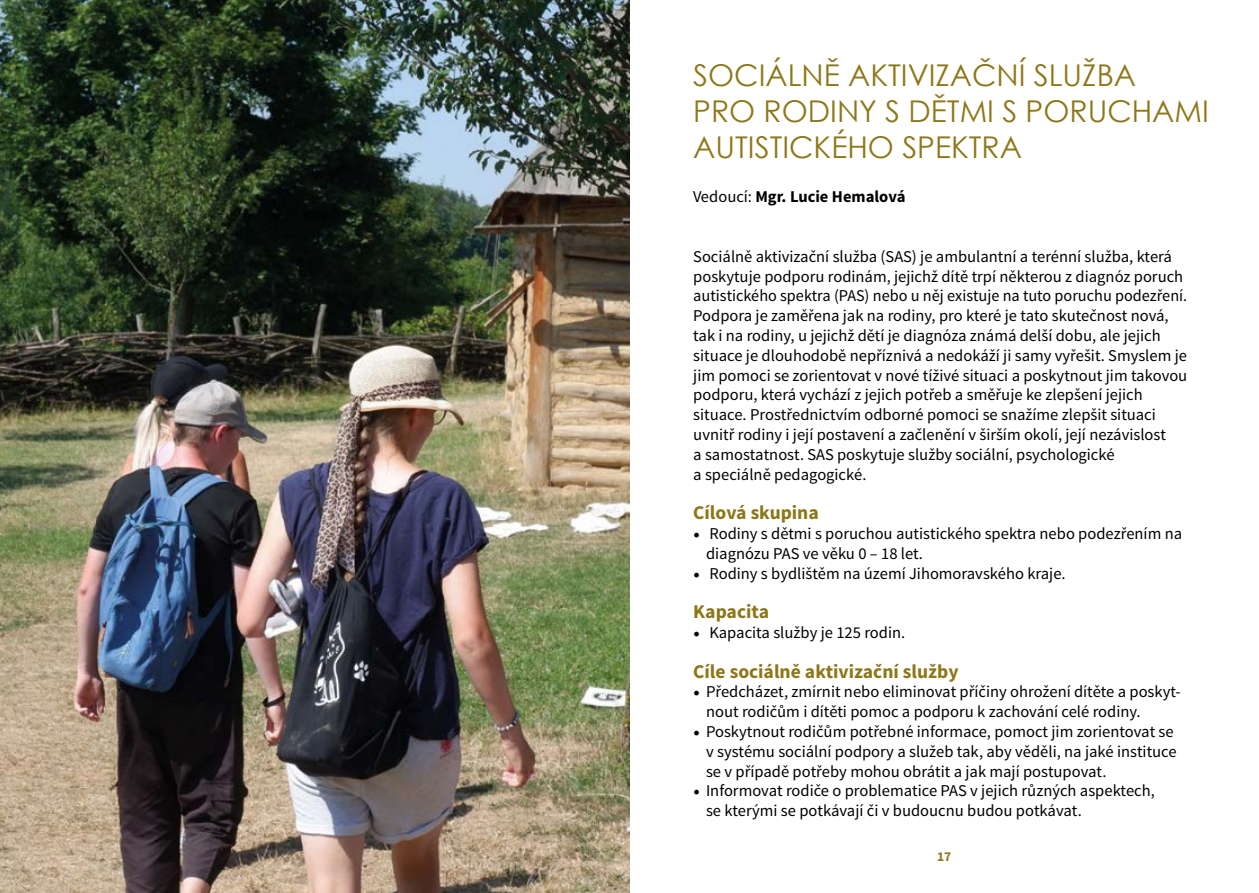
<style>
.page{position:relative;width:1259px;height:893px;background:#fff}
.page>*{position:absolute;margin:0;border:0;box-sizing:border-box;transform-origin:0 0}
.t1{font:30px/36px "Century Gothic";color:#8d7718}
.t2{font:700 19.5px "Source Sans Pro";color:#8d7718}
.t3{font:16.5px/19.8px "Source Sans Pro";color:#000}
.t4{font:700 16.5px "Source Sans Pro";color:#000}
.t5{font:700 13.5px "Source Sans Pro";color:#8d7718}
.s1{font-weight:400}
.s2{font-family:"Minion Pro";font-size:18px}
</style>
<div class="page">
<img style="left:0;top:0;width:629px;height:893px">
<h1 class="t1" style="left:693px;top:57px;width:517px">SOCIÁLNĚ AKTIVIZAČNÍ SLUŽBA<br>PRO RODINY S DĚTMI S PORUCHAMI<br>AUTISTICKÉHO SPEKTRA</h1>
<p class="t4" style="left:693px;top:186px;width:214px"><span class="s1">Vedoucí:</span> Mgr. Lucie Hemalová</p>
<p class="t3" style="left:693px;top:247px;width:495px">Sociálně aktivizační služba (SAS) je ambulantní a terénní služba, která poskytuje podporu rodinám, jejichž dítě trpí některou z diagnóz poruch autistického spektra (PAS) nebo u něj existuje na tuto poruchu podezření.<br>Podpora je zaměřena jak na rodiny, pro které je tato skutečnost nová, tak i na rodiny, u jejichž dětí je diagnóza známá delší dobu, ale jejich situace je dlouhodobě nepříznivá a nedokáží ji samy vyřešit. Smyslem je jim pomoci se zorientovat v nové tíživé situaci a poskytnout jim takovou podporu, která vychází z jejich potřeb a směřuje ke zlepšení jejich situace. Prostřednictvím odborné pomoci se snažíme zlepšit situaci uvnitř rodiny i její postavení a začlenění v širším okolí, její nezávislost<br>a samostatnost. SAS poskytuje služby sociální, psychologické<br>a speciálně pedagogické.</p>
<p class="t2" style="left:693px;top:500px;width:127px">Cílová skupina</p>
<p class="t3" style="left:706px;top:524px;width:478px;text-indent:-13px"><span class="s2">•</span> Rodiny s dětmi s poruchou autistického spektra nebo podezřením na diagnózu PAS ve věku 0 – 18 let.</p>
<p class="t3" style="left:693px;top:563px;width:374px"><span class="s2">•</span> Rodiny s bydlištěm na území Jihomoravského kraje.</p>
<p class="t2" style="left:693px;top:599px;width:77px">Kapacita</p>
<p class="t3" style="left:693px;top:623px;width:213px"><span class="s2">•</span> Kapacita služby je 125 rodin.</p>
<p class="t2" style="left:693px;top:659px;width:267px">Cíle sociálně aktivizační služby</p>
<p class="t3" style="left:706px;top:682px;width:476px;text-indent:-13px"><span class="s2">•</span> Předcházet, zmírnit nebo eliminovat příčiny ohrožení dítěte a poskyt&shy;nout rodičům i dítěti pomoc a podporu k zachování celé rodiny.</p>
<p class="t3" style="left:706px;top:722px;width:472px;text-indent:-13px"><span class="s2">•</span> Poskytnout rodičům potřebné informace, pomoct jim zorientovat se v systému sociální podpory a služeb tak, aby věděli, na jaké instituce se v případě potřeby mohou obrátit a jak mají postupovat.</p>
<p class="t3" style="left:706px;top:781px;width:450px;text-indent:-13px"><span class="s2">•</span> Informovat rodiče o problematice PAS v jejich různých aspektech, se kterými se potkávají či v budoucnu budou potkávat.</p>
<p class="t5" style="left:937px;top:847px;width:16px">17</p>
</div>
